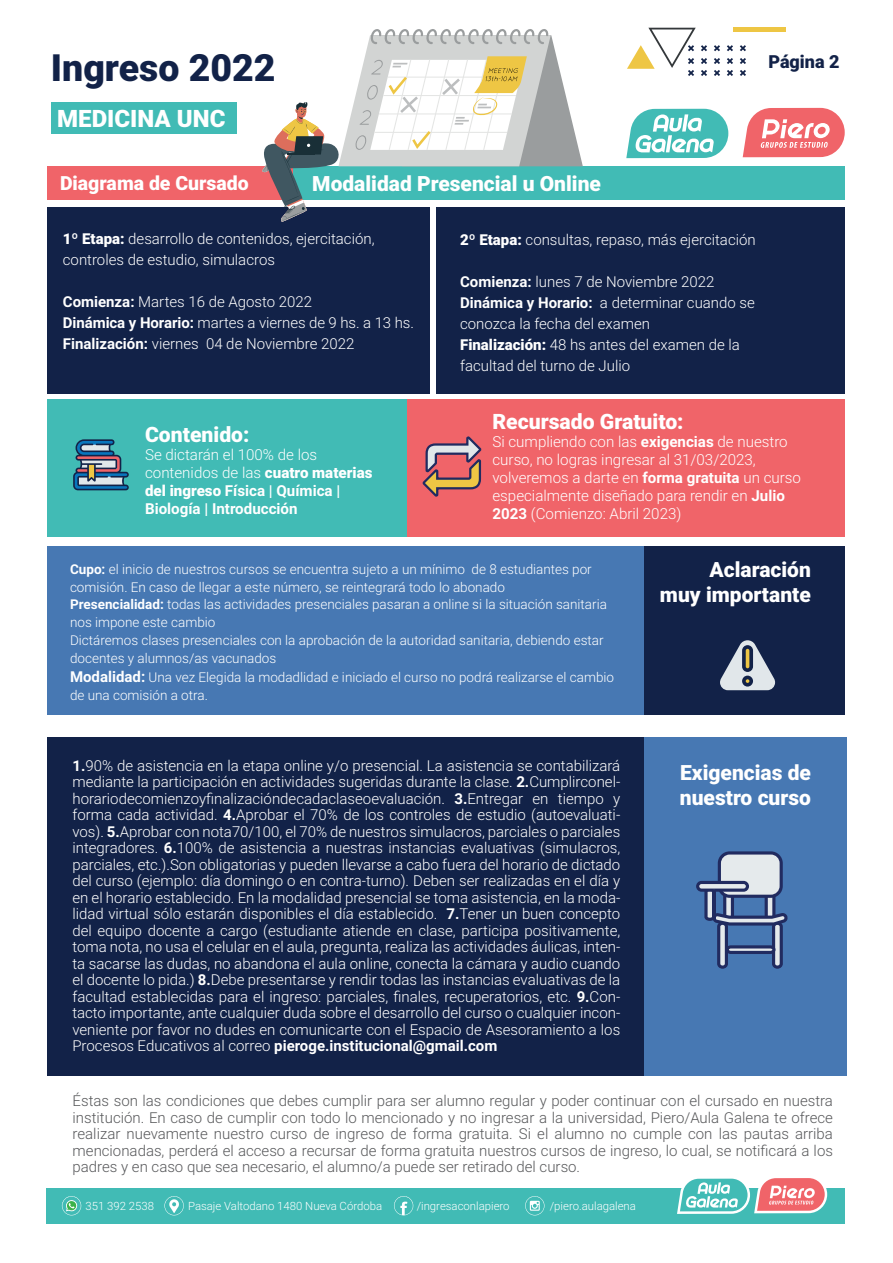
<style>
.page{position:relative;width:893px;height:1263px;background:#fff}
.page>*{position:absolute;margin:0;border:0;box-sizing:border-box;transform-origin:0 0}
.t1{font:900 37.5px "Roboto";color:#122248}
.t2{font:900 24px "Roboto";color:#fff}
.t3{font:900 21.15px "Roboto";color:#fff}
.t4{font:900 21px/25.2px "Roboto";color:#fff;text-align:right}
.t5{font:900 19.5px "Roboto";color:#fff}
.t6{font:900 18px "Roboto";color:#122248}
.t7{font:300 15.15px/18.1px "Roboto";color:#fff}
.t8{font:300 15px/16.5px "Roboto";color:#fff}
.t9{font:300 15px/16.5px "Roboto";color:#57585a;text-align:justify}
.t10{font:300 13.5px/18px "Roboto";color:#fff}
.t11{font:300 11.4px "Roboto";color:#fff}
.s1{font-weight:900}
.s2{font-weight:700}
.s3{font-weight:700;font-size:15px}
</style>
<div class="page">
<div style="left:47px;top:207px;width:382px;height:187px;background:#122248"></div>
<div style="left:436px;top:207px;width:409px;height:187px;background:#122248"></div>
<div style="left:248px;top:166px;width:597px;height:33px;background:#41bbb5"></div>
<div style="left:47px;top:166px;width:245px;height:33px;background:#f06469"></div>
<div style="left:47px;top:546px;width:797px;height:169px;background:#4778b3"></div>
<div style="left:644px;top:546px;width:200px;height:169px;background:#122248"></div>
<svg style="left:720px;top:640px;width:56px;height:51px"></svg>
<svg style="left:626px;top:108px;width:103px;height:51px"></svg>
<svg style="left:742px;top:107px;width:103px;height:51px"></svg>
<svg style="left:262px;top:29px;width:321px;height:193px"></svg>
<div style="left:733px;top:27px;width:52px;height:5px;background:#eec644"></div>
<svg style="left:714px;top:45px;width:6px;height:6px"></svg>
<svg style="left:727px;top:45px;width:6px;height:6px"></svg>
<svg style="left:740px;top:45px;width:6px;height:6px"></svg>
<svg style="left:714px;top:58px;width:6px;height:6px"></svg>
<svg style="left:727px;top:58px;width:6px;height:6px"></svg>
<svg style="left:740px;top:58px;width:6px;height:6px"></svg>
<svg style="left:627px;top:28px;width:80px;height:48px"></svg>
<svg style="left:714px;top:70px;width:6px;height:6px"></svg>
<svg style="left:727px;top:70px;width:6px;height:6px"></svg>
<svg style="left:740px;top:70px;width:6px;height:6px"></svg>
<div style="left:47px;top:737px;width:798px;height:339px;background:#122248"></div>
<div style="left:644px;top:737px;width:203px;height:339px;background:#4778b3"></div>
<svg style="left:696px;top:851px;width:92px;height:118px"></svg>
<hr style="left:712px;top:890px;width:4px;height:28px;background:#212b60">
<div style="left:47px;top:1188px;width:798px;height:35px;background:#41bbb5"></div>
<svg style="left:394px;top:1196px;width:19px;height:19px"></svg>
<svg style="left:525px;top:1196px;width:19px;height:19px"></svg>
<svg style="left:164px;top:1196px;width:20px;height:19px"></svg>
<svg style="left:62px;top:1196px;width:19px;height:19px"></svg>
<svg style="left:677px;top:1178px;width:150px;height:36px"></svg>
<div style="left:51px;top:103px;width:185px;height:31px;background:#41bbb5"></div>
<div style="left:47px;top:399px;width:798px;height:138px;background:#41bbb5"></div>
<div style="left:408px;top:399px;width:437px;height:138px;background:#f06469"></div>
<svg style="left:422px;top:436px;width:60px;height:61px"></svg>
<svg style="left:73px;top:439px;width:56px;height:51px"></svg>
<h1 class="t1" style="left:51px;top:41px;width:226px">Ingreso 2022</h1>
<p class="t6" style="left:768px;top:49px;width:73px">Página 2</p>
<h2 class="t2" style="left:57px;top:102px;width:170px">MEDICINA UNC</h2>
<h3 class="t5" style="left:60px;top:169px;width:190px">Diagrama de Cursado</h3>
<h3 class="t4" style="left:312px;top:170px;width:290px">Modalidad Presencial u Online</h3>
<p class="t8" style="left:63px;top:228px;width:313px;line-height:21px"><span class="s1">1º Etapa:</span> desarrollo de contenidos, ejercitación, controles de estudio, simulacros</p>
<p class="t8" style="left:63px;top:291px;width:353px;line-height:21px"><span class="s2">Comienza:</span> Martes 16 de Agosto 2022<br><span class="s2">Dinámica y Horario:</span> martes a viernes de 9 hs. a 13 hs.<br><span class="s2">Finalización:</span> viernes 04 de Noviembre 2022</p>
<p class="t8" style="left:460px;top:230px;width:297px"><span class="s1">2º Etapa:</span> consultas, repaso, más ejercitación</p>
<p class="t8" style="left:460px;top:270px;width:296px;line-height:21px"><span class="s2">Comienza:</span> lunes 7 de Noviembre 2022<br><span class="s2">Dinámica y Horario:</span> a determinar cuando se conozca la fecha del examen<br><span class="s1">Finalización:</span> 48 hs antes del examen de la facultad del turno de Julio</p>
<h3 class="t3" style="left:145px;top:419px;width:106px">Contenido:</h3>
<p class="t7" style="left:145px;top:445px;width:229px">Se dictarán el 100% de los contenidos de las <span class="s1">cuatro materias del ingreso</span> <span class="s2">Física | Química |<br>Biología | Introducción</span></p>
<h3 class="t3" style="left:492px;top:406px;width:193px">Recursado Gratuito:</h3>
<p class="t7" style="left:492px;top:432px;width:310px">Si cumpliendo con las <span class="s2">exigencias</span> de nuestro curso, no logras ingresar al 31/03/2023, volveremos a darte en <span class="s2">forma gratuita</span> un curso especialmente diseñado para rendir en <span class="s2">Julio 2023</span> (Comienzo: Abril 2023)</p>
<p class="t10" style="left:70px;top:559px;width:545px"><span class="s2">Cupo:</span> el inicio de nuestros cursos se encuentra sujeto a un mínimo de 8 estudiantes por comisión. En caso de llegar a este número, se reintegrará todo lo abonado<br><span class="s2">Presencialidad:</span> todas las actividades presenciales pasaran a online si la situación sanitaria nos impone este cambio<br>Dictáremos clases presenciales con la aprobación de la autoridad sanitaria, debiendo estar docentes y alumnos/as vacunados<br><span class="s3">Modalidad:</span> Una vez Elegida la modadlidad e iniciado el curso no podrá realizarse el cambio de una comisión a otra.</p>
<h3 class="t4" style="left:660px;top:556px;width:152px">Aclaración<br>muy importante</h3>
<p class="t8" style="left:72px;top:756px;width:549px;text-align:justify"><span class="s2">1.</span>90% de asistencia en la etapa online y/o presencial. La asistencia se contabilizará mediante la participación en actividades sugeridas durante la clase. <span class="s2">2.</span>Cumplirconel&shy;horariodecomienzoyfinalizacióndecadaclaseoevaluación. <span class="s2">3.</span>Entregar en tiempo y forma cada actividad. <span class="s2">4.</span>Aprobar el 70% de los controles de estudio (autoevaluati&shy;vos). <span class="s2">5.</span>Aprobar con nota70/100, el 70% de nuestros simulacros, parciales o parciales integradores. <span class="s2">6.</span>100% de asistencia a nuestras instancias evaluativas (simulacros, parciales, etc.).Son obligatorias y pueden llevarse a cabo fuera del horario de dictado del curso (ejemplo: día domingo o en contra-turno). Deben ser realizadas en el día y en el horario establecido. En la modalidad presencial se toma asistencia, en la moda&shy;lidad virtual sólo estarán disponibles el día establecido. <span class="s2">7.</span>Tener un buen concepto del equipo docente a cargo (estudiante atiende en clase, participa positivamente, toma nota, no usa el celular en el aula, pregunta, realiza las actividades áulicas, inten&shy;ta sacarse las dudas, no abandona el aula online, conecta la cámara y audio cuando el docente lo pida.) <span class="s2">8.</span>Debe presentarse y rendir todas las instancias evaluativas de la facultad establecidas para el ingreso: parciales, finales, recuperatorios, etc. <span class="s2">9.</span>Con&shy;tacto importante, ante cualquier duda sobre el desarrollo del curso o cualquier incon&shy;veniente por favor no dudes en comunicarte con el Espacio de Asesoramiento a los Procesos Educativos al correo <span class="s2">pieroge.institucional@gmail.com</span></p>
<h3 class="t4" style="left:680px;top:759px;width:132px;text-align:left">Exigencias de nuestro curso</h3>
<p class="t9" style="left:73px;top:1092px;width:762px">Éstas son las condiciones que debes cumplir para ser alumno regular y poder continuar con el cursado en nuestra institución. En caso de cumplir con todo lo mencionado y no ingresar a la universidad, Piero/Aula Galena te ofrece realizar nuevamente nuestro curso de ingreso de forma gratuita. Si el alumno no cumple con las pautas arriba mencionadas, perderá el acceso a recursar de forma gratuita nuestros cursos de ingreso, lo cual, se notificará a los padres y en caso que sea necesario, el alumno/a puede ser retirado del curso.</p>
<p class="t11" style="left:86px;top:1197px;width:70px">351 392 2538</p>
<p class="t11" style="left:188px;top:1197px;width:196px">Pasaje Valtodano 1480 Nueva Córdoba</p>
<p class="t11" style="left:417px;top:1197px;width:94px">/ingresaconlapiero</p>
<p class="t11" style="left:550px;top:1197px;width:88px">/piero.aulagalena</p>
</div>
